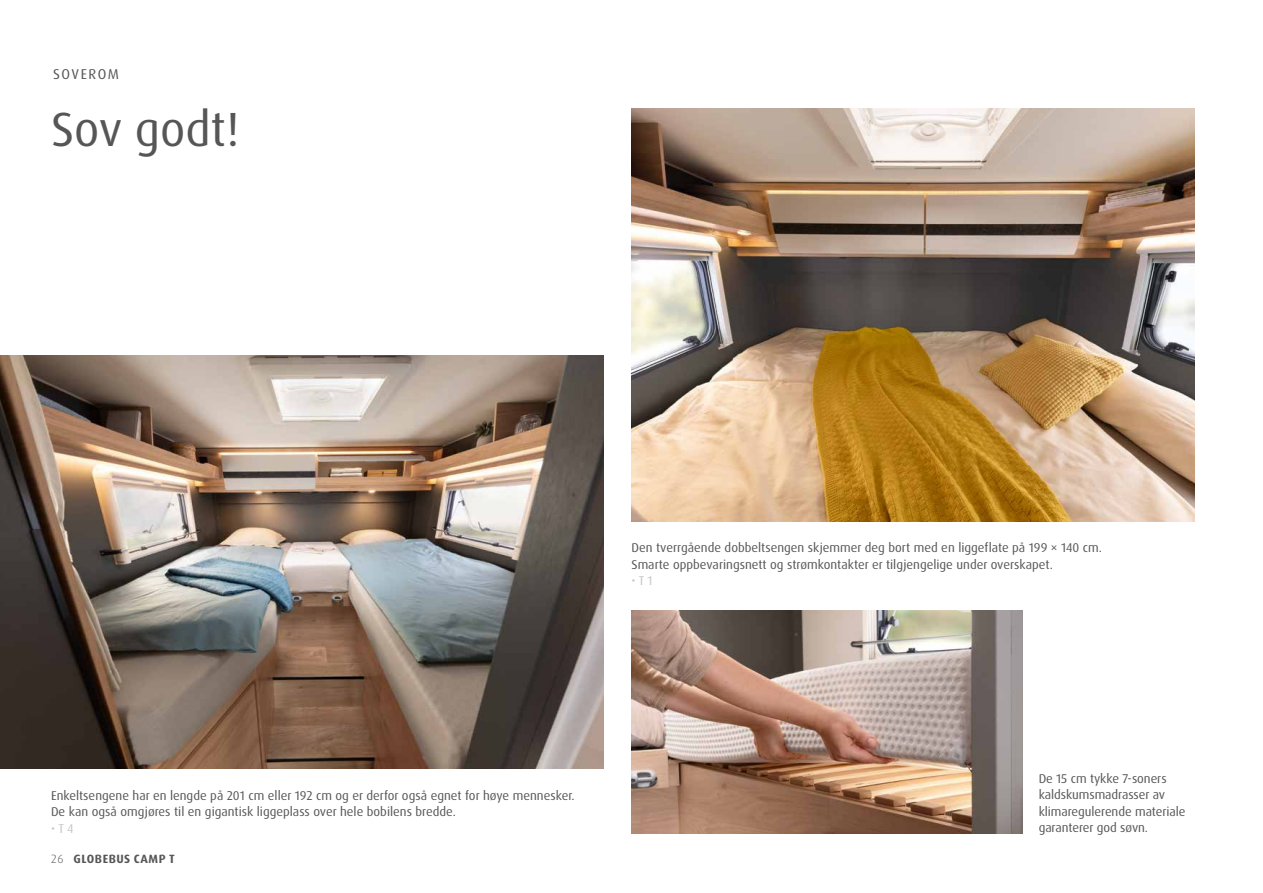
<style>
.page{position:relative;width:1263px;height:893px;background:#fff}
.page>*{position:absolute;margin:0;border:0;box-sizing:border-box;transform-origin:0 0}
.t1{font:48px "Dax Pro";color:#565656}
.t2{font:14.25px "Dax Pro";letter-spacing:.105em;color:#565656}
.t3{font:12.75px/16.5px "Dax Pro";color:#565656}
.t4{font:12.75px "Dax Pro";color:#c5c6c6}
.t5{font:700 12px "Dax Pro";letter-spacing:.04em;color:#565656}
.t6{font:300 12px "Dax OT";color:#565656}
</style>
<div class="page">
<img style="left:631px;top:610px;width:392px;height:223px">
<img style="left:631px;top:108px;width:564px;height:413px">
<img style="left:0;top:355px;width:604px;height:413px">
<p class="t2" style="left:53px;top:65px;width:67px">SOVEROM</p>
<h1 class="t1" style="left:51px;top:99px;width:190px">Sov godt!</h1>
<p class="t3" style="left:631px;top:540px;width:472px">Den tverrgående dobbeltsengen skjemmer deg bort med en liggeflate på 199 × 140 cm.<br>Smarte oppbevaringsnett og strømkontakter er tilgjengelige under overskapet.</p>
<p class="t4" style="left:631px;top:573px;width:23px">• T 1</p>
<p class="t3" style="left:51px;top:787px;width:525px">Enkeltsengene har en lengde på 201 cm eller 192 cm og er derfor også egnet for høye mennesker.<br>De kan også omgjøres til en gigantisk liggeplass over hele bobilens bredde.</p>
<p class="t4" style="left:51px;top:820px;width:24px">• T 4</p>
<p class="t6" style="left:51px;top:851px;width:14px">26</p>
<p class="t5" style="left:74px;top:851px;width:103px">GLOBEBUS CAMP T</p>
<p class="t3" style="left:1039px;top:770px;width:148px">De 15 cm tykke 7-soners kaldskumsmadrasser av klimaregulerende materiale garanterer god søvn.</p>
</div>
